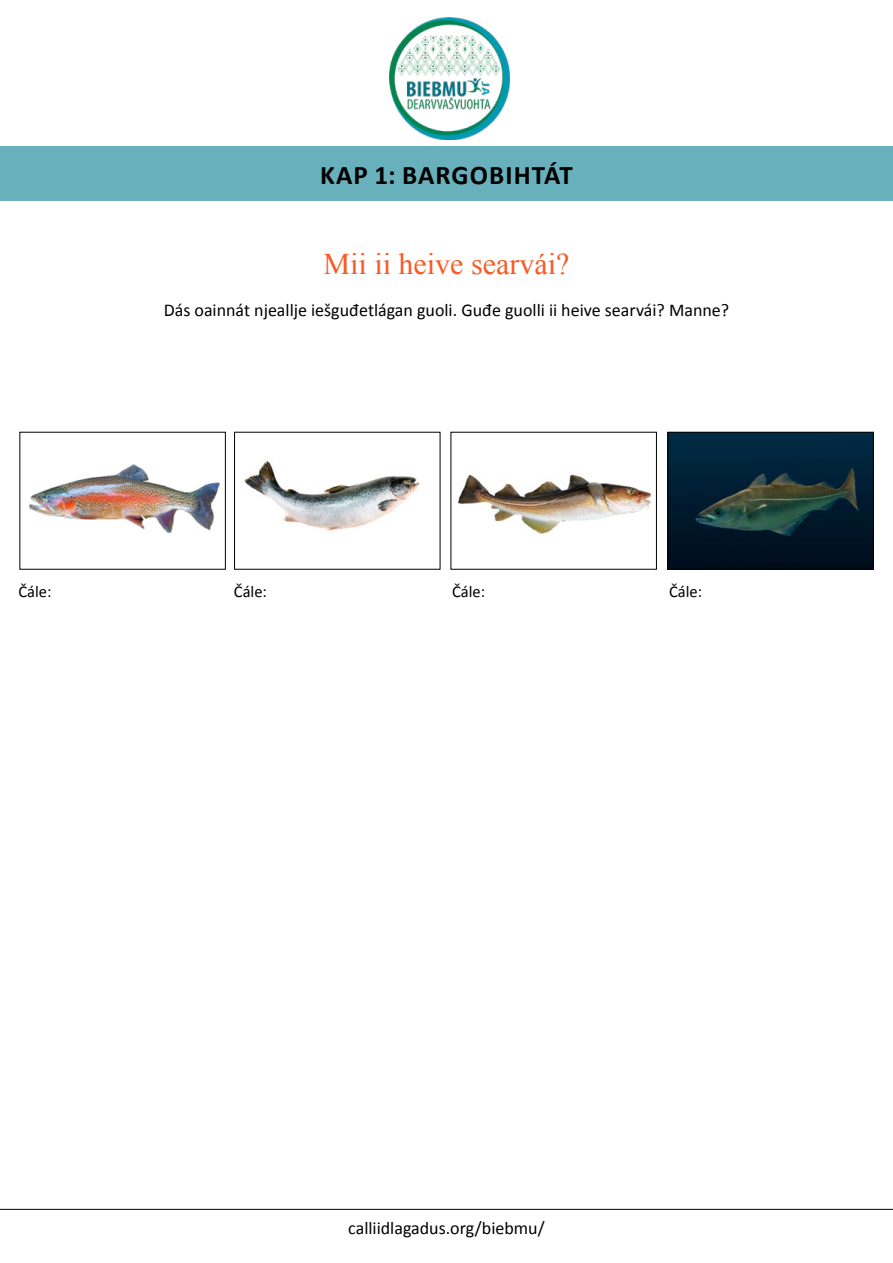
<style>
.page{position:relative;width:893px;height:1263px;background:#fff}
.page>*{position:absolute;margin:0;border:0;box-sizing:border-box;transform-origin:0 0}
.t1{font:30px "Times New Roman";color:#f85a23}
.t2{font:700 27px "Calibri";letter-spacing:.04em;color:#000}
.t3{font:18px "Calibri";color:#000}
.t4{font:16.5px "Calibri";color:#000}
</style>
<div class="page">
<hr style="left:0;top:1209px;width:893px;height:1px;background:#000">
<img style="left:389px;top:17px;width:120px;height:122px">
<div style="left:0;top:147px;width:893px;height:54px;background:#68b0bb"></div>
<img style="left:30px;top:465px;width:190px;height:67px">
<img style="left:244px;top:460px;width:176px;height:71px">
<img style="left:457px;top:474px;width:195px;height:60px">
<img style="left:669px;top:434px;width:203px;height:134px">
<div style="left:667px;top:432px;width:207px;height:138px;border:1px solid #000"></div>
<h2 class="t2" style="left:320px;top:158px;width:254px">KAP 1: BARGOBIHTÁT</h2>
<h1 class="t1" style="left:324px;top:244px;width:247px">Mii ii heive searvái?</h1>
<p class="t3" style="left:164px;top:299px;width:567px">Dás oainnát njeallje iešguđetlágan guoli. Guđe guolli ii heive searvái? Manne?</p>
<p class="t4" style="left:18px;top:581px;width:35px">Čále:</p>
<p class="t4" style="left:234px;top:581px;width:35px">Čále:</p>
<p class="t4" style="left:452px;top:581px;width:35px">Čále:</p>
<p class="t4" style="left:669px;top:581px;width:35px">Čále:</p>
<p class="t3" style="left:348px;top:1216px;width:198px">calliidlagadus.org/biebmu/</p>
</div>
